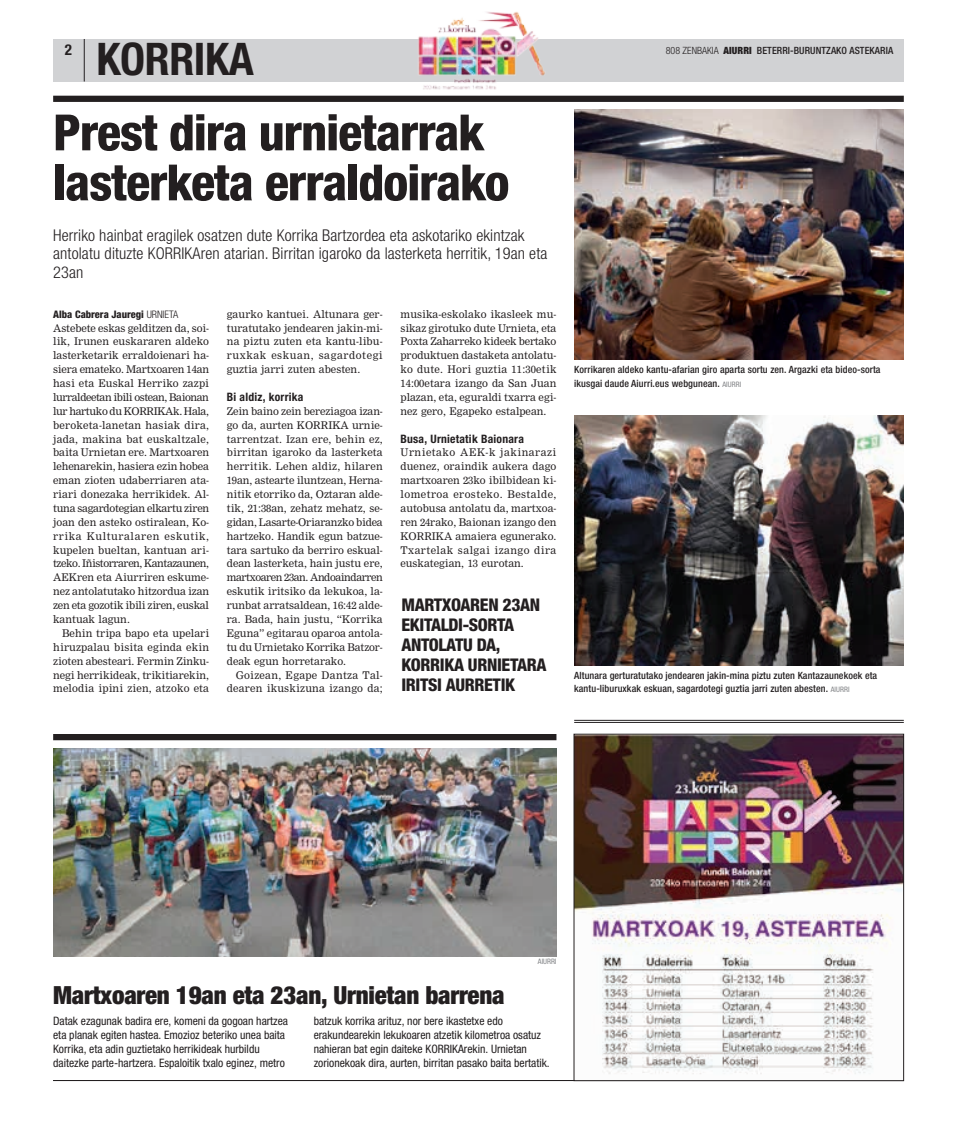
<style>
.page{position:relative;width:957px;height:1134px;background:#fff}
.page>*{position:absolute;margin:0;border:0;box-sizing:border-box;transform-origin:0 0}
.t1{font:800 condensed 50px/50px "Helvetica Neue";letter-spacing:-.02em;color:#231f20}
.t2{font:700 condensed 45px "Helvetica Neue";color:#231f20}
.t3{font:900 condensed 25px "Helvetica Neue";letter-spacing:-.01em;color:#231f20}
.t4{font:800 condensed 17.5px/20px "Helvetica Neue";letter-spacing:.055em;color:#231f20}
.t5{font:300 condensed 16.25px/18.8px "Helvetica Neue";letter-spacing:.01em;color:#231f20}
.t6{font:700 condensed 15px "Helvetica Neue";color:#231f20}
.t7{font:condensed 11.62px/13.9px "Helvetica Neue";color:#231f20}
.t8{font:700 condensed 11.62px "Helvetica Neue";letter-spacing:.02em;color:#231f20}
.t9{font:10.38px/13.9px "M Nimrod";color:#231f20;text-align:justify}
.t10{font:10.38px/13.9px "M Nimrod";letter-spacing:.02em;color:#231f20;text-align:right}
.t11{font:800 condensed 10.38px "Helvetica Neue";color:#231f20}
.t12{font:500 condensed 10px/13.9px "Helvetica Neue";letter-spacing:.01em;color:#231f20}
.t13{font:condensed 7.5px "Helvetica Neue";color:#808285}
.s1{font-weight:300}
.s2{font-weight:900}
.s3{font-weight:400;font-size:7.5px;color:#808285}
</style>
<div class="page">
<div style="left:53px;top:39px;width:851px;height:42px;background:#d1d2d4"></div>
<hr style="left:84px;top:39px;width:1px;height:42px;background:#231f20">
<img style="left:384px;top:11px;width:189px;height:85px">
<hr style="left:53px;top:1080px;width:851px;height:1px;background:#231f20">
<hr style="left:574px;top:720px;width:330px;height:1px;background:#231f20">
<hr style="left:574px;top:722px;width:330px;height:1px;background:#231f20">
<img style="left:574px;top:110px;width:330px;height:249px">
<img style="left:574px;top:415px;width:330px;height:250px">
<div style="left:53px;top:96px;width:851px;height:6px;background:#231f20"></div>
<img style="left:576px;top:736px;width:326px;height:338px">
<div style="left:574px;top:734px;width:330px;height:347px;border:1px solid #231f20"></div>
<img style="left:53px;top:748px;width:503px;height:209px">
<div style="left:53px;top:734px;width:503px;height:6px;background:#231f20"></div>
<h3 class="t6" style="left:65px;top:41px;width:9px">2</h3>
<h2 class="t2" style="left:96px;top:32px;width:24px">KORRIKA</h2>
<p class="t12" style="left:666px;top:44px;width:229px"><span class="s1">808 zenbakia</span> <span class="s2">AIURRI</span> BETERRI-BURUNTZAKO ASTEKARIA</p>
<h1 class="t1" style="left:53px;top:107px;width:458px">PREST DIRA URNIETARRAK<br>LASTERKETA ERRALDOIRAKO</h1>
<h3 class="t5" style="left:53px;top:225px;width:473px">Herriko hainbat eragilek osatzen dute Korrika Bartzordea eta askotariko ekintzak antolatu dituzte KORRIKA</h3>
<h3 class="t5" style="left:201px;top:244px;width:348px">ren atarian. Birritan igaroko da lasterketa herritik, 19an eta</h3>
<h3 class="t5" style="left:53px;top:263px;width:32px">23an</h3>
<p class="t11" style="left:53px;top:308px;width:126px">ALBA CABRERA JAUREGI <span class="s1">urnieta</span></p>
<p class="t9" style="left:53px;top:321px;width:158px">Astebete eskas gelditzen da, soi&shy;lik, Irunen euskararen aldeko lasterketarik erraldoienari ha&shy;siera emateko. Martxoaren 14an hasi eta Euskal Herriko zazpi lurraldeetan ibili ostean, Baionan lur hartuko du KORRIKAk. Hala, beroketa-lanetan hasiak dira, jada, makina bat euskaltzale, baita Urnietan ere. Martxoaren lehenarekin, hasiera ezin hobea eman zioten udaberriaren ata&shy;riari donezaka herrikidek. Al&shy;tuna sagardotegian elkartu ziren joan den asteko ostiralean, Ko&shy;rrika Kulturalaren eskutik, kupelen bueltan, kantuan ari&shy;tzeko. Iñistorraren, Kantazaunen, AEKren eta Aiurriren eskume&shy;nez antolatutako hitzordua izan zen eta gozotik ibili ziren, euskal kantuak lagun.</p>
<p class="t9" style="left:53px;top:626px;width:157px;text-indent:9px">Behin tripa bapo eta upelari hiruzpalau bisita eginda ekin zioten abesteari. Fermin Zinku&shy;negi herrikideak, trikitiarekin, melodia ipini zien, atzoko eta</p>
<p class="t9" style="left:227px;top:307px;width:157px">gaurko kantuei. Altunara ger&shy;turatutako jendearen jakin-mi&shy;na piztu zuten eta kantu-libu&shy;ruxkak eskuan, sagardotegi guztia jarri zuten abesten.</p>
<p class="t8" style="left:227px;top:390px;width:78px">Bi aldiz, korrika</p>
<p class="t9" style="left:227px;top:404px;width:157px">Zein baino zein bereziagoa izan&shy;go da, aurten KORRIKA urnie&shy;tarrentzat. Izan ere, behin ez, birritan igaroko da lasterketa herritik. Lehen aldiz, hilaren 19an, astearte iluntzean, Herna&shy;nitik etorriko da, Oztaran alde&shy;tik, 21:38an, zehatz mehatz, se&shy;gidan, Lasarte-Oriaranzko bidea hartzeko. Handik egun batzue&shy;tara sartuko da berriro eskual&shy;dean lasterketa, hain justu ere, martxoaren 23an. Andoaindarren eskutik iritsiko da lekukoa, la&shy;runbat arratsaldean, 16:42 alde&shy;ra. Bada, hain justu, “Korrika Eguna” egitarau oparoa antola&shy;tu du Urnietako Korrika Batzor&shy;deak egun horretarako.</p>
<p class="t10" style="left:227px;top:668px;width:157px">Goizean, Egape Dantza Tal&shy;dearen ikuskizuna izango da;</p>
<p class="t9" style="left:400px;top:307px;width:157px">musika-eskolako ikasleek mu&shy;sikaz girotuko dute Urnieta, eta Poxta Zaharreko kideek bertako produktuen dastaketa antolatu&shy;ko dute. Hori guztia 11:30etik 14:00etara izango da San Juan plazan, eta, eguraldi txarra egi&shy;nez gero, Egapeko estalpean.</p>
<p class="t8" style="left:400px;top:431px;width:125px">Busa, Urnietatik Baionara</p>
<p class="t9" style="left:400px;top:446px;width:157px">Urnietako AEK-k jakinarazi duenez, oraindik aukera dago martxoaren 23ko ibilbidean ki&shy;lometroa erosteko. Bestalde, autobusa antolatu da, martxoa&shy;ren 24rako, Baionan izango den KORRIKA amaiera egunerako.<br>Txartelak salgai izango dira euskategian, 13 eurotan.</p>
<h3 class="t4" style="left:401px;top:595px;width:145px">MARTXOAREN 23AN<br>EKITALDI-SORTA<br>ANTOLATU DA,<br>KORRIKA URNIETARA<br>IRITSI AURRETIK</h3>
<p class="t12" style="left:574px;top:363px;width:308px">Korrikaren aldeko kantu-afarian giro aparta sortu zen. Argazki eta bideo-sorta ikusgai daude Aiurri.eus webgunean. <span class="s3">aiurri</span></p>
<p class="t12" style="left:574px;top:668px;width:304px">Altunara gerturatutako jendearen jakin-mina piztu zuten Kantazaunekoek eta kantu-liburuxkak eskuan, sagardotegi guztia jarri zuten abesten. <span class="s3">aiurri</span></p>
<p class="t13" style="left:538px;top:957px;width:19px">aiurrI</p>
<h3 class="t3" style="left:53px;top:979px;width:453px">Martxoaren 19an eta 23an, Urnietan barrena</h3>
<p class="t7" style="left:53px;top:1014px;width:236px">Datak ezagunak badira ere, komeni da gogoan hartzea eta planak egiten hastea. Emozioz beteriko unea baita Korrika, eta adin guztietako herrikideak hurbildu daitezke parte-hartzera. Espaloitik txalo eginez, metro</p>
<p class="t7" style="left:314px;top:1014px;width:237px">batzuk korrika arituz, nor bere ikastetxe edo erakundearekin lekukoaren atzetik kilometroa osatuz nahieran bat egin daiteke KORRI KArekin. Urnietan zorionekoak dira, aurten, birritan pasako baita bertatik.</p>
</div>
